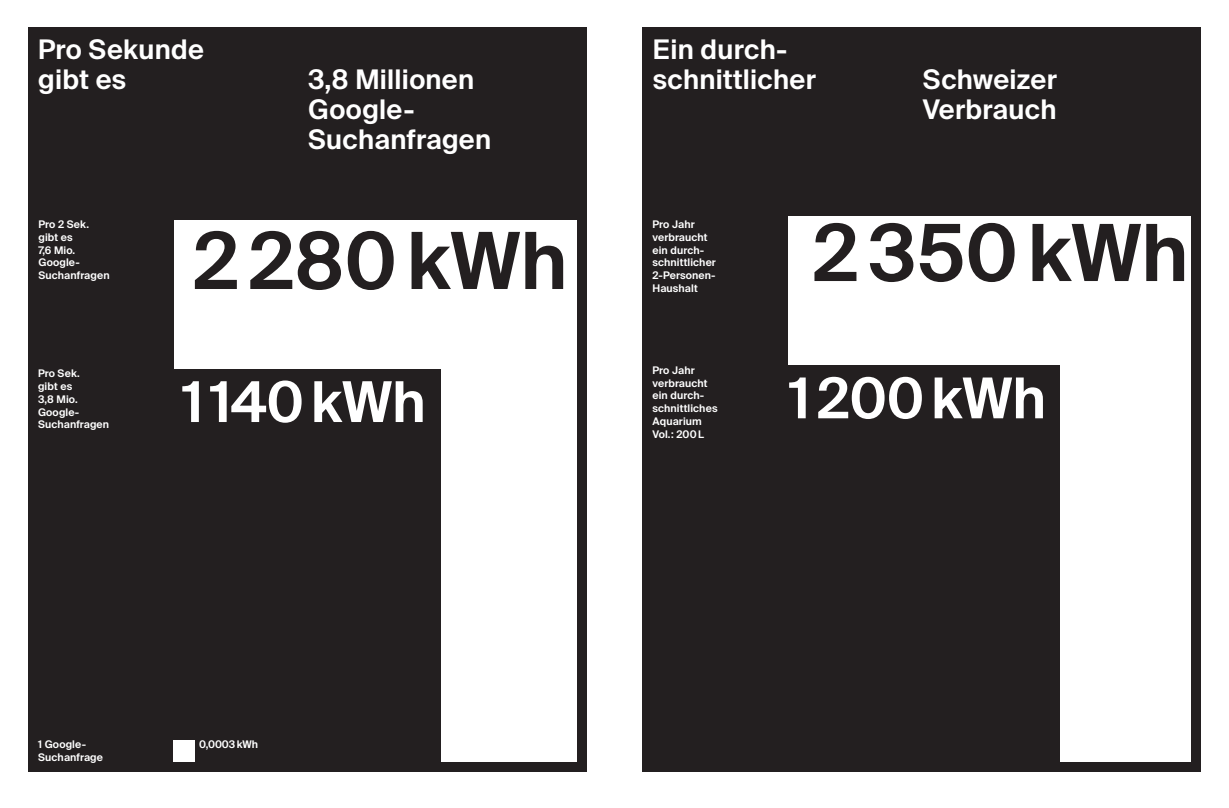
<style>
.page{position:relative;width:1229px;height:808px;background:#fff}
.page>*{position:absolute;margin:0;border:0;box-sizing:border-box;transform-origin:0 0}
.t1{font:600 78.75px "Suisse EDU Intl";color:#231f20}
.t2{font:600 56.25px "Suisse EDU Intl";color:#fff}
.t3{font:600 27px/30px "Suisse EDU Intl";letter-spacing:.01em;color:#fff}
.t4{font:600 10.5px/12.8px "Suisse EDU Intl";letter-spacing:.01em;color:#fff}
</style>
<div class="page">
<div style="left:28px;top:28px;width:559px;height:744px;background:#231f20"></div>
<div style="left:174px;top:220px;width:402px;height:541px;background:#fff"></div>
<div style="left:158px;top:369px;width:283px;height:403px;background:#231f20"></div>
<div style="left:174px;top:740px;width:21px;height:21px;background:#fff"></div>
<div style="left:642px;top:28px;width:559px;height:744px;background:#231f20"></div>
<div style="left:788px;top:216px;width:403px;height:545px;background:#fff"></div>
<div style="left:771px;top:366px;width:288px;height:402px;background:#231f20"></div>
<p class="t3" style="left:38px;top:35px;width:167px">Pro Sekunde gibt es</p>
<p class="t3" style="left:308px;top:65px;width:184px">3,8 Millionen<br>Google-<br>Suchanfragen</p>
<p class="t4" style="left:39px;top:218px;width:52px">Pro 2 Sek.</p>
<p class="t4" style="left:39px;top:231px;width:36px">gibt es</p>
<p class="t4" style="left:39px;top:244px;width:38px">7,6 Mio.</p>
<p class="t4" style="left:39px;top:256px;width:73px">Google-<br>Suchanfragen</p>
<p class="t4" style="left:38px;top:367px;width:43px">Pro Sek.</p>
<p class="t4" style="left:38px;top:380px;width:36px">gibt es</p>
<p class="t4" style="left:38px;top:393px;width:73px">3,8 Mio.<br>Google-<br>Suchanfragen</p>
<p class="t1" style="left:193px;top:215px;width:376px">2280kWh</p>
<p class="t2" style="left:182px;top:369px;width:245px">1140kWh</p>
<p class="t3" style="left:653px;top:35px;width:165px">Ein durch&shy;schnittlicher</p>
<p class="t3" style="left:923px;top:65px;width:136px">Schweizer<br>Verbrauch</p>
<p class="t4" style="left:652px;top:218px;width:44px">Pro Jahr</p>
<p class="t4" style="left:652px;top:231px;width:57px">verbraucht</p>
<p class="t4" style="left:652px;top:244px;width:65px">ein durch&shy;schnittlicher<br>2-Personen-</p>
<p class="t4" style="left:652px;top:282px;width:47px">Haushalt</p>
<p class="t4" style="left:652px;top:364px;width:44px">Pro Jahr</p>
<p class="t4" style="left:652px;top:376px;width:57px">verbraucht</p>
<p class="t4" style="left:652px;top:389px;width:67px">ein durch&shy;schnittliches</p>
<p class="t4" style="left:652px;top:415px;width:51px">Aquarium</p>
<p class="t4" style="left:652px;top:427px;width:53px">Vol.: 200L</p>
<p class="t1" style="left:813px;top:207px;width:377px">2350kWh</p>
<p class="t2" style="left:789px;top:366px;width:258px">1200kWh</p>
<p class="t4" style="left:38px;top:738px;width:66px">1 Google-<br>Suchanfrage</p>
<p class="t4" style="left:199px;top:738px;width:61px">0,0003kWh</p>
</div>
